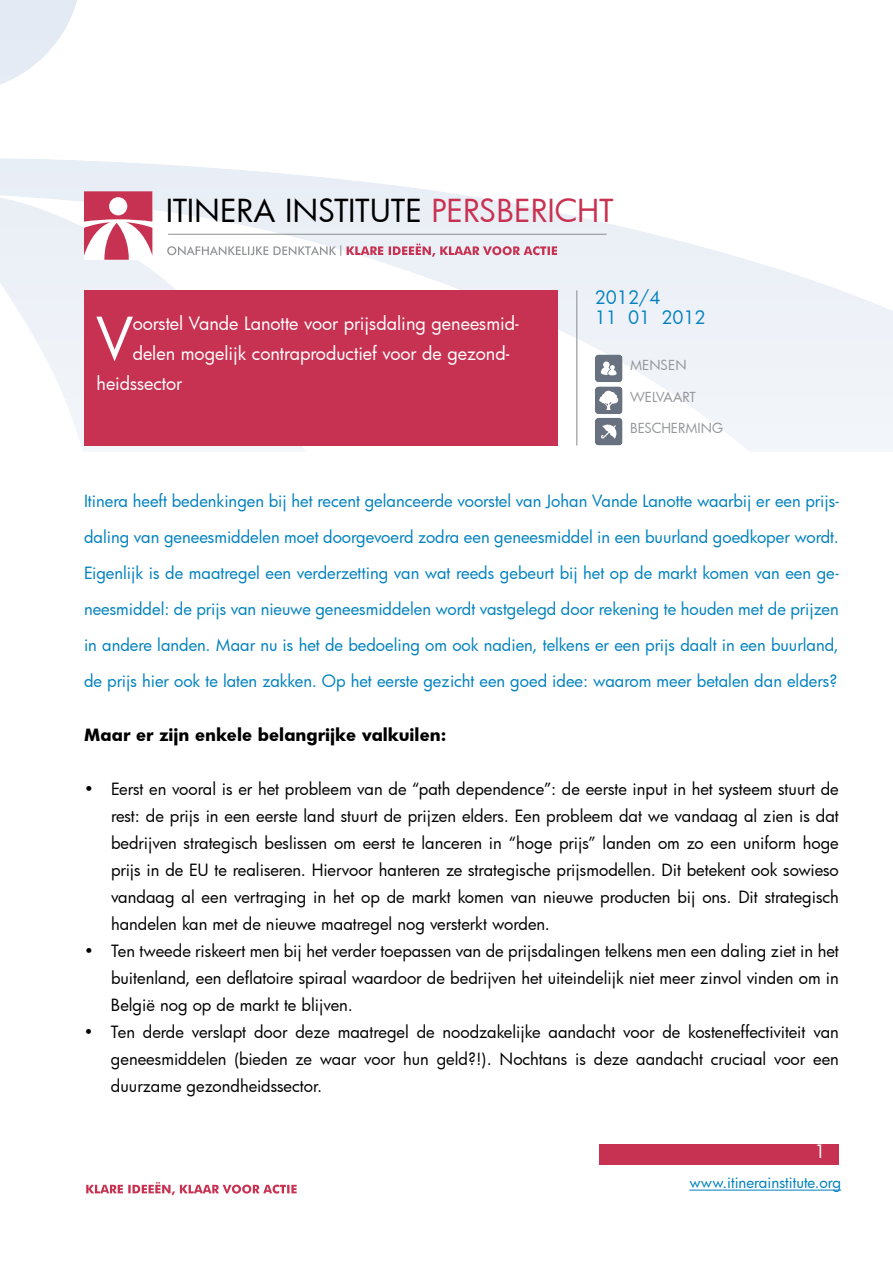
<style>
.page{position:relative;width:893px;height:1263px;background:#fff}
.page>*{position:absolute;margin:0;border:0;box-sizing:border-box;transform-origin:0 0}
.t1{font:57.75px "Futura";color:#fff}
.t2{font:31.05px "Futura";color:#000}
.t3{font:18px "Futura";color:#fff}
.t4{font:18px/20.1px "Futura";color:#0081be}
.t5{font:16.5px/27px "Futura";color:#000;text-align:justify}
.t6{font:16.5px/36px "Futura";color:#0081be;text-align:justify}
.t7{font:700 16.5px "Futura";color:#000}
.t8{font:15px "Futura";color:#0081be}
.t9{font:13.5px "Futura";color:#939597}
.s1{color:#c83252}
</style>
<div class="page">
<img style="left:0;top:1px;width:893px;height:450px">
<div style="left:84px;top:290px;width:473px;height:156px;background:#c83252"></div>
<hr style="left:576px;top:290px;width:1px;height:156px;background:#939597">
<svg style="left:84px;top:191px;width:68px;height:69px"></svg>
<svg style="left:167px;top:245px;width:174px;height:11px"></svg>
<svg style="left:347px;top:244px;width:210px;height:13px;background:#dfaebd"></svg>
<hr style="left:168px;top:234px;width:439px;height:1px;background:#939597">
<img style="left:595px;top:354px;width:28px;height:28px">
<svg style="left:601px;top:361px;width:16px;height:14px"></svg>
<img style="left:595px;top:418px;width:28px;height:28px">
<svg style="left:601px;top:425px;width:15px;height:14px"></svg>
<img style="left:595px;top:386px;width:28px;height:28px">
<svg style="left:599px;top:391px;width:19px;height:19px"></svg>
<div style="left:599px;top:1144px;width:240px;height:21px;background:#c83252"></div>
<hr style="left:689px;top:1189px;width:152px;height:1px;background:#0081be">
<svg style="left:86px;top:1182px;width:211px;height:13px"></svg>
<h2 class="t2" style="left:166px;top:196px;width:449px">ITINERA INSTITUTE <span class="s1">PERSBERICHT</span></h2>
<h1 class="t1" style="left:97px;top:312px;width:38px">V</h1>
<p class="t3" style="left:133px;top:315px;width:388px">oorstel Vande Lanotte voor prijsdaling geneesmid-</p>
<p class="t3" style="left:133px;top:345px;width:378px">delen mogelijk contraproductief voor de gezond-</p>
<p class="t3" style="left:97px;top:375px;width:87px">heidssector</p>
<p class="t4" style="left:595px;top:288px;width:112px">2012/4<br>11 01 2012</p>
<p class="t9" style="left:630px;top:359px;width:58px">MENSEN</p>
<p class="t9" style="left:630px;top:390px;width:67px">WELVAART</p>
<p class="t9" style="left:630px;top:422px;width:94px">BESCHERMING</p>
<p class="t6" style="left:84px;top:484px;width:756px">Itinera heeft bedenkingen bij het recent gelanceerde voorstel van Johan Vande Lanotte waarbij er een prijs&shy;daling van geneesmiddelen moet doorgevoerd zodra een geneesmiddel in een buurland goedkoper wordt.<br>Eigenlijk is de maatregel een verderzetting van wat reeds gebeurt bij het op de markt komen van een ge&shy;neesmiddel: de prijs van nieuwe geneesmiddelen wordt vastgelegd door rekening te houden met de prijzen in andere landen. Maar nu is het de bedoeling om ook nadien, telkens er een prijs daalt in een buurland, de prijs hier ook te laten zakken. Op het eerste gezicht een goed idee: waarom meer betalen dan elders?</p>
<p class="t7" style="left:84px;top:727px;width:364px">Maar er zijn enkele belangrijke valkuilen:</p>
<p class="t5" style="left:111px;top:775px;width:729px;text-indent:-27px">• Eerst en vooral is er het probleem van de “path dependence”: de eerste input in het systeem stuurt de rest: de prijs in een eerste land stuurt de prijzen elders. Een probleem dat we vandaag al zien is dat bedrijven strategisch beslissen om eerst te lanceren in “hoge prijs” landen om zo een uniform hoge prijs in de EU te realiseren. Hiervoor hanteren ze strategische prijsmodellen. Dit betekent ook sowieso vandaag al een vertraging in het op de markt komen van nieuwe producten bij ons. Dit strategisch handelen kan met de nieuwe maatregel nog versterkt worden.</p>
<p class="t5" style="left:111px;top:937px;width:729px;text-indent:-27px">• Ten tweede riskeert men bij het verder toepassen van de prijsdalingen telkens men een daling ziet in het buitenland, een deflatoire spiraal waardoor de bedrijven het uiteindelijk niet meer zinvol vinden om in België nog op de markt te blijven.</p>
<p class="t5" style="left:111px;top:1018px;width:729px;text-indent:-27px">• Ten derde verslapt door deze maatregel de noodzakelijke aandacht voor de kosteneffectiviteit van geneesmiddelen (bieden ze waar voor hun geld?!). Nochtans is deze aandacht cruciaal voor een duurzame gezondheidssector.</p>
<p class="t3" style="left:814px;top:1142px;width:13px">1</p>
<p class="t8" style="left:689px;top:1175px;width:153px">www.itinerainstitute.org</p>
</div>
